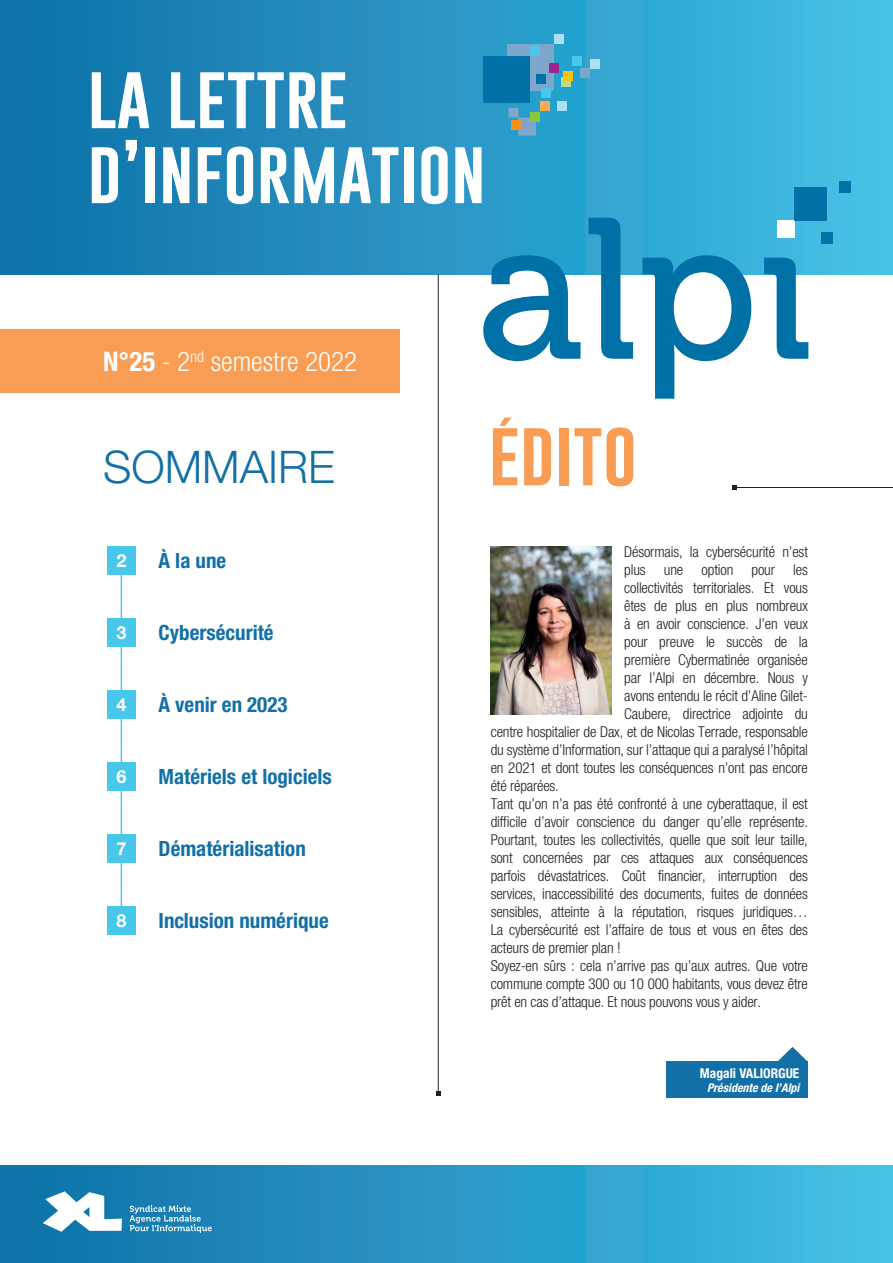
<style>
.page{position:relative;width:893px;height:1263px;background:#fff}
.page>*{position:absolute;margin:0;border:0;box-sizing:border-box;transform-origin:0 0}
.t1{font:67.5px "Gobold";color:#f89d53}
.t2{font:66px/75px "Gobold";color:#fff}
.t3{font:300 45px "Helvetica Neue LT Std";color:#1370a7}
.t4{font:300 condensed 27px "Helvetica Neue LT Std";color:#fff}
.t5{font:700 condensed 21px "Helvetica Neue LT Std";color:#1370a7}
.t6{font:700 18px "Helvetica Neue LT Std";color:#fff}
.t7{font:300 condensed 15px "Helvetica Neue LT Std";letter-spacing:-.01em;color:#231f20}
.t8{font:700 condensed 13.5px "Helvetica Neue LT Std";color:#fff}
.t9{font:italic 700 condensed 12px "Helvetica Neue LT Std";color:#fff}
.s1{font-weight:700}
</style>
<div class="page">
<hr style="left:121px;top:571px;width:1px;height:363px;background:#47c7ea">
<div style="left:0;top:0;width:893px;height:274px;background:linear-gradient(to right,#0e6fa6,#43c0e6)"></div>
<div style="left:0;top:1165px;width:893px;height:98px;background:linear-gradient(to right,#0e6fa6,#43c0e6)"></div>
<svg style="left:483px;top:255px;width:97px;height:106px"></svg>
<svg style="left:588px;top:218px;width:45px;height:141px"></svg>
<svg style="left:642px;top:255px;width:109px;height:144px"></svg>
<svg style="left:764px;top:258px;width:44px;height:101px"></svg>
<div style="left:777px;top:220px;width:17px;height:18px;background:#fff"></div>
<div style="left:822px;top:232px;width:11px;height:11px;background:#0071a7"></div>
<div style="left:839px;top:181px;width:11px;height:11px;background:#0071a7"></div>
<div style="left:794px;top:187px;width:33px;height:33px;background:#0071a7"></div>
<div style="left:507px;top:44px;width:47px;height:47px;background:#7ea6cc"></div>
<div style="left:536px;top:74px;width:10px;height:10px;background:#0071a7"></div>
<div style="left:580px;top:68px;width:10px;height:10px;background:#7ea6cc"></div>
<svg style="left:508px;top:108px;width:28px;height:28px"></svg>
<div style="left:511px;top:120px;width:9px;height:10px;background:#f7931d"></div>
<div style="left:540px;top:101px;width:9px;height:10px;background:#f9aa55"></div>
<div style="left:530px;top:113px;width:10px;height:9px;background:#8bc63e"></div>
<div style="left:541px;top:88px;width:10px;height:9px;background:#47c7ea"></div>
<div style="left:557px;top:101px;width:9px;height:10px;background:#abe0f2"></div>
<div style="left:554px;top:35px;width:9px;height:9px;background:#abe0f2"></div>
<div style="left:530px;top:46px;width:9px;height:10px;background:#47c7ea"></div>
<div style="left:590px;top:59px;width:9px;height:9px;background:#abe0f2"></div>
<svg style="left:562px;top:77px;width:9px;height:10px"></svg>
<div style="left:563px;top:71px;width:10px;height:9px;background:#fec210"></div>
<div style="left:549px;top:63px;width:10px;height:10px;background:#99248e"></div>
<div style="left:483px;top:56px;width:47px;height:46px;background:#0071a7"></div>
<div style="left:573px;top:56px;width:9px;height:9px;background:#47c7ea"></div>
<div style="left:0;top:330px;width:400px;height:63px;background:#f89d53"></div>
<hr style="left:735px;top:487px;width:158px;height:1px;background:#231f20">
<svg style="left:732px;top:485px;width:5px;height:5px"></svg>
<hr style="left:438px;top:275px;width:1px;height:818px;background:#231f20">
<svg style="left:436px;top:1091px;width:4px;height:4px"></svg>
<div style="left:107px;top:546px;width:29px;height:29px;background:#47c7ea"></div>
<div style="left:107px;top:618px;width:29px;height:29px;background:#47c7ea"></div>
<div style="left:107px;top:690px;width:29px;height:29px;background:#47c7ea"></div>
<div style="left:107px;top:762px;width:29px;height:29px;background:#47c7ea"></div>
<div style="left:107px;top:834px;width:29px;height:29px;background:#47c7ea"></div>
<div style="left:107px;top:906px;width:29px;height:28px;background:#47c7ea"></div>
<div style="left:666px;top:1062px;width:142px;height:36px;background:#1370a7"></div>
<svg style="left:777px;top:1047px;width:31px;height:15px"></svg>
<svg style="left:43px;top:1191px;width:79px;height:41px"></svg>
<svg style="left:130px;top:1205px;width:82px;height:28px;background:#4c9bc3"></svg>
<img style="left:491px;top:546px;width:120px;height:169px">
<h2 class="t2" style="left:88px;top:59px;width:400px">LA LETTRE<br>D’INFORMATION</h2>
<h3 class="t4" style="left:103px;top:346px;width:255px"><span class="s1">N°25</span> - 2<sup>nd</sup> semestre 2022</h3>
<h3 class="t3" style="left:103px;top:440px;width:233px">SOMMAIRE</h3>
<p class="t6" style="left:116px;top:549px;width:12px">2</p>
<h3 class="t5" style="left:159px;top:548px;width:69px">À la une</h3>
<p class="t6" style="left:116px;top:621px;width:12px">3</p>
<h3 class="t5" style="left:159px;top:620px;width:117px">Cybersécurité</h3>
<p class="t6" style="left:116px;top:693px;width:12px">4</p>
<h3 class="t5" style="left:159px;top:692px;width:130px">À venir en 2023</h3>
<p class="t6" style="left:116px;top:765px;width:12px">6</p>
<h3 class="t5" style="left:159px;top:764px;width:175px">Matériels et logiciels</h3>
<p class="t6" style="left:116px;top:837px;width:12px">7</p>
<h3 class="t5" style="left:159px;top:836px;width:149px">Dématérialisation</h3>
<p class="t6" style="left:116px;top:909px;width:12px">8</p>
<h3 class="t5" style="left:159px;top:908px;width:172px">Inclusion numérique</h3>
<h1 class="t1" style="left:489px;top:410px;width:150px">ÉDITO</h1>
<p class="t7" style="left:624px;top:543px;width:185px">Désormais, la cybersécurité n’est</p>
<p class="t7" style="left:624px;top:561px;width:185px">plus une option pour les</p>
<p class="t7" style="left:624px;top:579px;width:185px">collectivités territoriales. Et vous</p>
<p class="t7" style="left:624px;top:597px;width:185px">êtes de plus en plus nombreux</p>
<p class="t7" style="left:624px;top:615px;width:185px">à en avoir conscience. J’en veux</p>
<p class="t7" style="left:624px;top:633px;width:185px">pour preuve le succès de la</p>
<p class="t7" style="left:624px;top:651px;width:185px">première Cybermatinée organisée</p>
<p class="t7" style="left:624px;top:669px;width:185px">par l’Alpi en décembre. Nous y</p>
<p class="t7" style="left:624px;top:687px;width:185px">avons entendu le récit d’Aline Gilet-</p>
<p class="t7" style="left:624px;top:705px;width:185px">Caubere, directrice adjointe du</p>
<p class="t7" style="left:491px;top:723px;width:319px">centre hospitalier de Dax, et de Nicolas Terrade, responsable</p>
<p class="t7" style="left:491px;top:741px;width:319px">du système d’Information, sur l’attaque qui a paralysé l’hôpital</p>
<p class="t7" style="left:491px;top:759px;width:319px">en 2021 et dont toutes les conséquences n’ont pas encore</p>
<p class="t7" style="left:491px;top:777px;width:70px">été réparées.</p>
<p class="t7" style="left:491px;top:795px;width:319px">Tant qu’on n’a pas été confronté à une cyberattaque, il est</p>
<p class="t7" style="left:491px;top:813px;width:319px">difficile d’avoir conscience du danger qu’elle représente.</p>
<p class="t7" style="left:491px;top:831px;width:319px">Pourtant, toutes les collectivités, quelle que soit leur taille,</p>
<p class="t7" style="left:491px;top:849px;width:319px">sont concernées par ces attaques aux conséquences</p>
<p class="t7" style="left:491px;top:867px;width:319px">parfois dévastatrices. Coût financier, interruption des</p>
<p class="t7" style="left:491px;top:885px;width:319px">services, inaccessibilité des documents, fuites de données</p>
<p class="t7" style="left:491px;top:903px;width:319px">sensibles, atteinte à la réputation, risques juridiques…</p>
<p class="t7" style="left:491px;top:921px;width:319px">La cybersécurité est l’affaire de tous et vous en êtes des</p>
<p class="t7" style="left:491px;top:939px;width:131px">acteurs de premier plan !</p>
<p class="t7" style="left:491px;top:957px;width:319px">Soyez-en sûrs : cela n’arrive pas qu’aux autres. Que votre</p>
<p class="t7" style="left:491px;top:975px;width:319px">commune compte 300 ou 10 000 habitants, vous devez être</p>
<p class="t7" style="left:491px;top:993px;width:272px">prêt en cas d’attaque. Et nous pouvons vous y aider.</p>
<p class="t8" style="left:700px;top:1064px;width:101px">Magali VALIORGUE</p>
<p class="t9" style="left:707px;top:1080px;width:94px">Présidente de l’Alpi</p>
</div>
